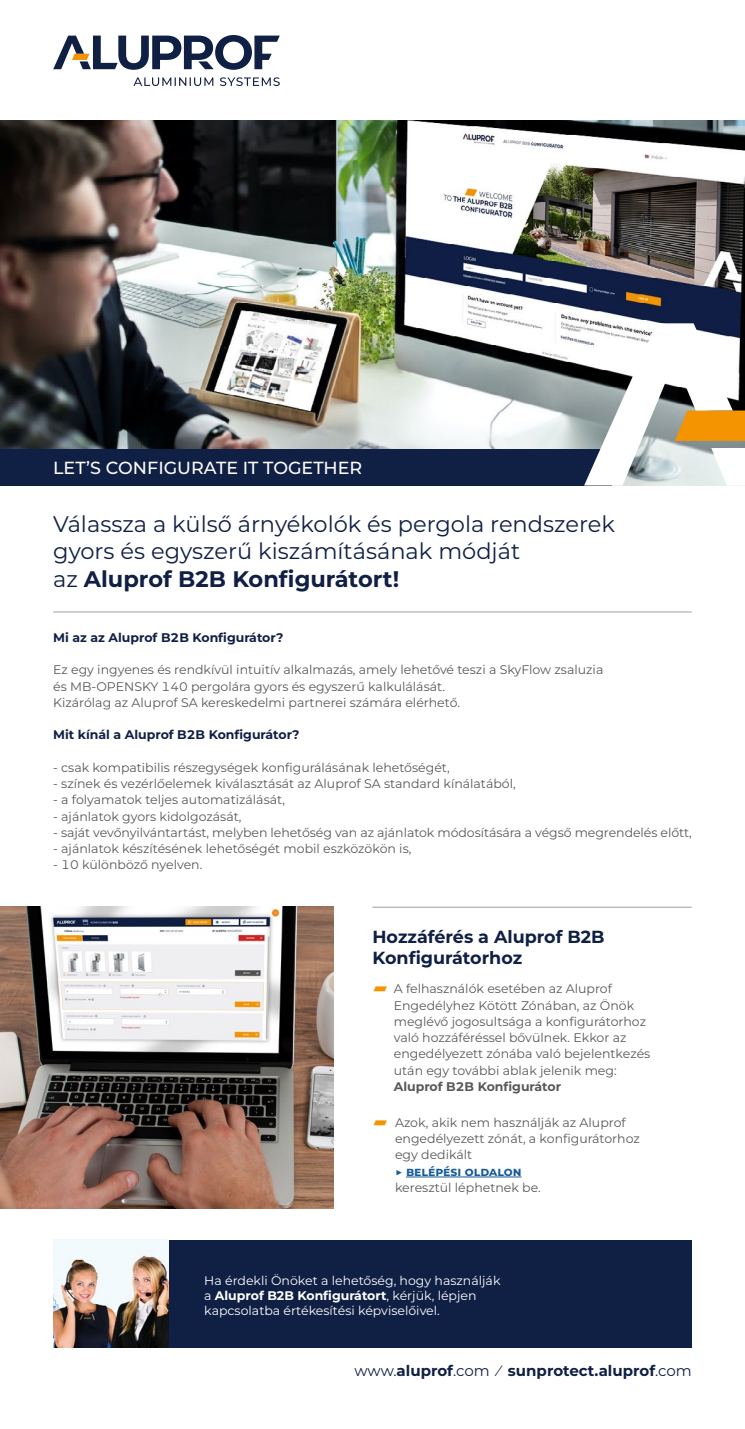
<style>
.page{position:relative;width:745px;height:1429px;background:#fff}
.page>*{position:absolute;margin:0;border:0;box-sizing:border-box;transform-origin:0 0}
.t1{font:22.5px/27.5px "Aluprof Sans";color:#101f44}
.t2{font:700 17.5px/21px "Aluprof Sans";color:#101f44}
.t3{font:500 17.5px "Aluprof Sans";color:#fff}
.t4{font:700 15px "Aluprof Sans";letter-spacing:-.005em;color:#101f44}
.t5{font:12.5px/16.2px "Aluprof Sans";color:#58585a}
.t6{font:12.5px/15px "Aluprof Sans";color:#fff}
.t7{font:700 12.5px "Aluprof Sans";color:#101f44}
.t8{font:700 12.5px "Aluprof Sans";color:#58585a}
.t9{font:700 12.5px "Aluprof Sans";color:#165b9a}
.s1{font-weight:700}
.s2{color:#f39400}
.s3{font-weight:400}
</style>
<div class="page">
<img style="left:0;top:906px;width:333px;height:302px">
<img style="left:0;top:120px;width:744px;height:329px">
<div style="left:0;top:449px;width:611px;height:36px;background:#101f44"></div>
<svg style="left:583px;top:323px;width:161px;height:162px"></svg>
<hr style="left:372px;top:906px;width:319px;height:2px;background:#b1b3b4">
<hr style="left:53px;top:611px;width:638px;height:1px;background:#b1b3b4">
<hr style="left:406px;top:1176px;width:115px;height:1px;background:#165b9a">
<svg style="left:53px;top:35px;width:226px;height:51px"></svg>
<div style="left:53px;top:1239px;width:638px;height:108px;background:#101f44"></div>
<img style="left:53px;top:1239px;width:116px;height:108px">
<h2 class="t3" style="left:53px;top:456px;width:310px">LET’S CONFIGURATE IT TOGETHER</h2>
<h1 class="t1" style="left:53px;top:510px;width:563px">Válassza a külső árnyékolók és pergola rendszerek gyors és egyszerű kiszámításának módját<br>az <span class="s1">Aluprof B2B Konfigurátort!</span></h1>
<p class="t7" style="left:53px;top:628px;width:231px">Mi az az Aluprof B2B Konfigurátor?</p>
<p class="t5" style="left:53px;top:661px;width:551px">Ez egy ingyenes és rendkívül intuitív alkalmazás, amely lehetővé teszi a SkyFlow zsaluzia és MB-OPENSKY 140 pergolára gyors és egyszerű kalkulálását.<br>Kizárólag az Aluprof SA kereskedelmi partnerei számára elérhető.</p>
<p class="t7" style="left:53px;top:726px;width:248px">Mit kínál a Aluprof B2B Konfigurátor?</p>
<p class="t5" style="left:53px;top:759px;width:398px">- csak kompatibilis részegységek konfigurálásának lehetőségét,</p>
<p class="t5" style="left:53px;top:775px;width:464px">- színek és vezérlőelemek kiválasztását az Aluprof SA standard kínálatából,</p>
<p class="t5" style="left:53px;top:791px;width:233px">- a folyamatok teljes automatizálását,</p>
<p class="t5" style="left:53px;top:808px;width:190px">- ajánlatok gyors kidolgozását,</p>
<p class="t5" style="left:53px;top:824px;width:639px">- saját vevőnyilvántartást, melyben lehetőség van az ajánlatok módosítására a végső megrendelés előtt,</p>
<p class="t5" style="left:53px;top:840px;width:359px">- ajánlatok készítésének lehetőségét mobil eszközökön is,</p>
<p class="t5" style="left:53px;top:856px;width:150px">- 10 különböző nyelven.</p>
<h2 class="t2" style="left:372px;top:925px;width:233px">Hozzáférés a Aluprof B2B<br>Konfigurátorhoz</h2>
<p class="t5" style="left:393px;top:980px;width:258px;text-indent:-21px"><span class="s2">⸄</span> A felhasználók esetében az Aluprof Engedélyhez Kötött Zónában, az Önök meglévő jogosultsága a konfigurátorhoz való hozzáféréssel bővülnek. Ekkor az engedélyezett zónába való bejelentkezés után egy további ablak jelenik meg:</p>
<p class="t8" style="left:393px;top:1077px;width:169px">Aluprof B2B Konfigurátor</p>
<p class="t5" style="left:395px;top:1114px;width:246px;text-indent:-22px"><span class="s2">⸄</span> Azok, akik nem használják az Aluprof engedélyezett zónát, a konfigurátorhoz egy dedikált</p>
<p class="t9" style="left:395px;top:1162px;width:128px">▶ belépési oldalon</p>
<p class="t5" style="left:395px;top:1179px;width:147px">keresztül léphetnek be.</p>
<p class="t6" style="left:204px;top:1272px;width:297px">Ha érdekli Önöket a lehetőség, hogy használják a <span class="s1">Aluprof B2B Konfigurátort</span>, kérjük, lépjen kapcsolatba értékesítési képviselőivel.</p>
<p class="t4" style="left:354px;top:1359px;width:338px"><span class="s3">www.</span>aluprof<span class="s3">.com ⁄</span> sunprotect.aluprof<span class="s3">.com</span></p>
</div>
